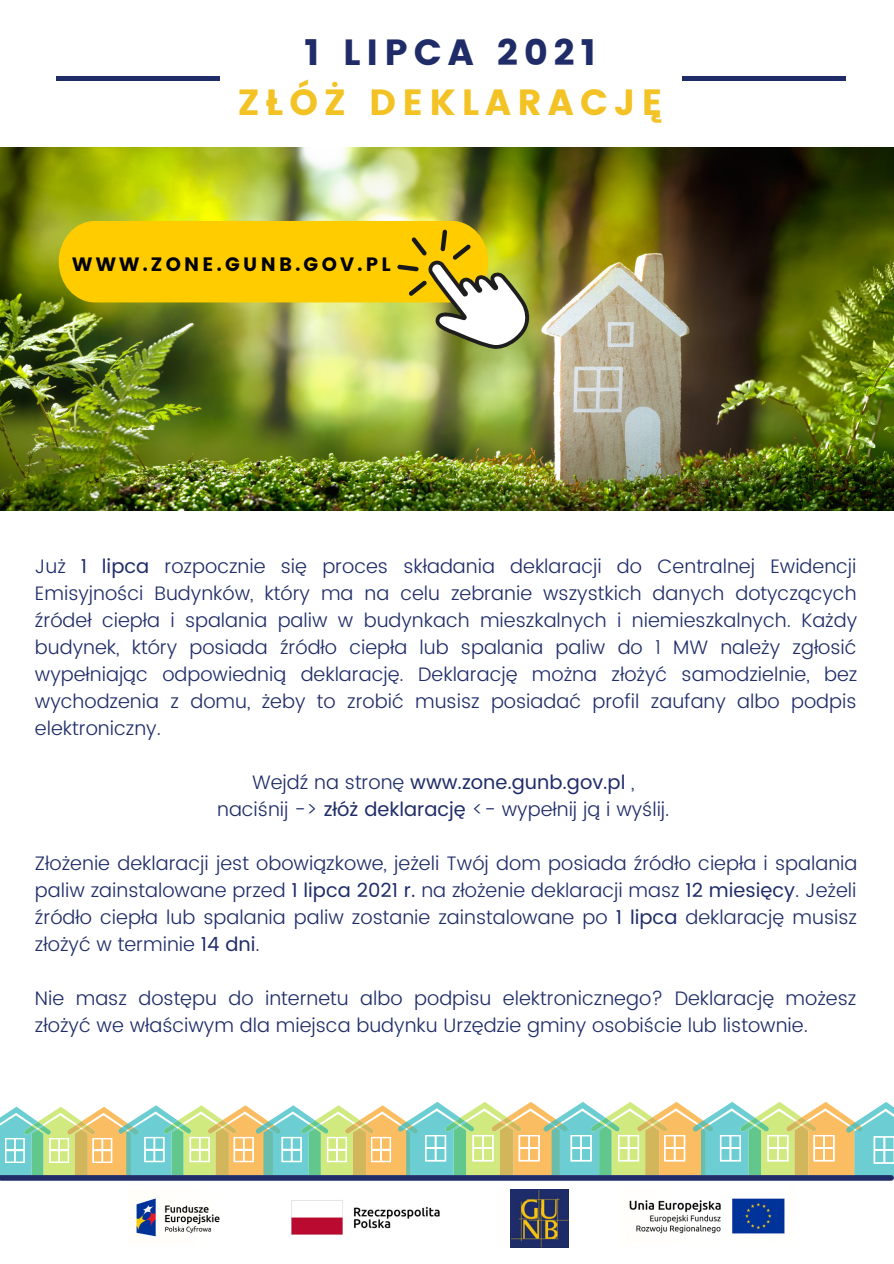
<style>
.page{position:relative;width:894px;height:1264px;background:#fff}
.page>*{position:absolute;margin:0;border:0;box-sizing:border-box;transform-origin:0 0}
.t1{font:36.3px "Poppins";letter-spacing:.17em;color:#f3c224}
.t2{font:36.3px "Poppins";letter-spacing:.17em;color:#1f2c68}
.t3{font:300 19.5px/27px "Poppins";color:#1f2c68;text-align:justify}
.t4{font:19.5px "Poppins";color:#1f2c68}
.t5{font:19.35px "Poppins";letter-spacing:.17em;color:#000}
.s1{font-weight:400}
.s2{font-weight:300}
</style>
<div class="page">
<img style="left:0;top:148px;width:893px;height:362px">
<hr style="left:682px;top:77px;width:163px;height:4px;background:#1f2c68">
<hr style="left:57px;top:77px;width:163px;height:4px;background:#1f2c68">
<img style="left:510px;top:1189px;width:58px;height:57px">
<img style="left:136px;top:1198px;width:84px;height:39px">
<img style="left:291px;top:1200px;width:149px;height:35px">
<img style="left:629px;top:1198px;width:156px;height:36px">
<svg style="left:0;top:1102px;width:894px;height:75px"></svg>
<div style="left:1px;top:1175px;width:889px;height:5px;background:#1f2c68"></div>
<img style="left:59px;top:221px;width:471px;height:128px">
<p class="t2" style="left:304px;top:31px;width:293px">1 LIPCA 2021</p>
<p class="t1" style="left:238px;top:81px;width:426px">ZŁÓŻ DEKLARACJĘ</p>
<p class="t5" style="left:72px;top:253px;width:320px">WWW.ZONE.GUNB.GOV.PL</p>
<p class="t3" style="left:35px;top:552px;width:823px">Już <span class="s1">1 lipca</span> rozpocznie się proces składania deklaracji do Centralnej Ewidencji Emisyjności Budynków, który ma na celu zebranie wszystkich danych dotyczących źródeł ciepła i spalania paliw w budynkach mieszkalnych i niemieszkalnych. Każdy budynek, który posiada źródło ciepła lub spalania paliw do 1 MW należy zgłosić wypełniając odpowiednią deklarację. Deklarację można złożyć samodzielnie, bez wychodzenia z domu, żeby to zrobić musisz posiadać profil zaufany albo podpis elektroniczny.</p>
<p class="t4" style="left:252px;top:770px;width:384px"><span class="s2">Wejdź na stronę</span> www.zone.gunb.gov.pl <span class="s2">,</span></p>
<p class="t3" style="left:217px;top:795px;width:454px">naciśnij -&gt; <span class="s1">złóż deklarację</span> &lt;- wypełnij ją i wyślij.</p>
<p class="t3" style="left:35px;top:849px;width:823px">Złożenie deklaracji jest obowiązkowe, jeżeli Twój dom posiada źródło ciepła i spalania paliw zainstalowane przed <span class="s1">1 lipca 2021 r.</span> na złożenie deklaracji masz <span class="s1">12 miesięcy</span>. Jeżeli źródło ciepła lub spalania paliw zostanie zainstalowane po <span class="s1">1 lipca</span> deklarację musisz złożyć w terminie <span class="s1">14 dni</span>.</p>
<p class="t3" style="left:35px;top:985px;width:822px">Nie masz dostępu do internetu albo podpisu elektronicznego? Deklarację możesz złożyć we właściwym dla miejsca budynku Urzędzie gminy osobiście lub listownie.</p>
</div>
